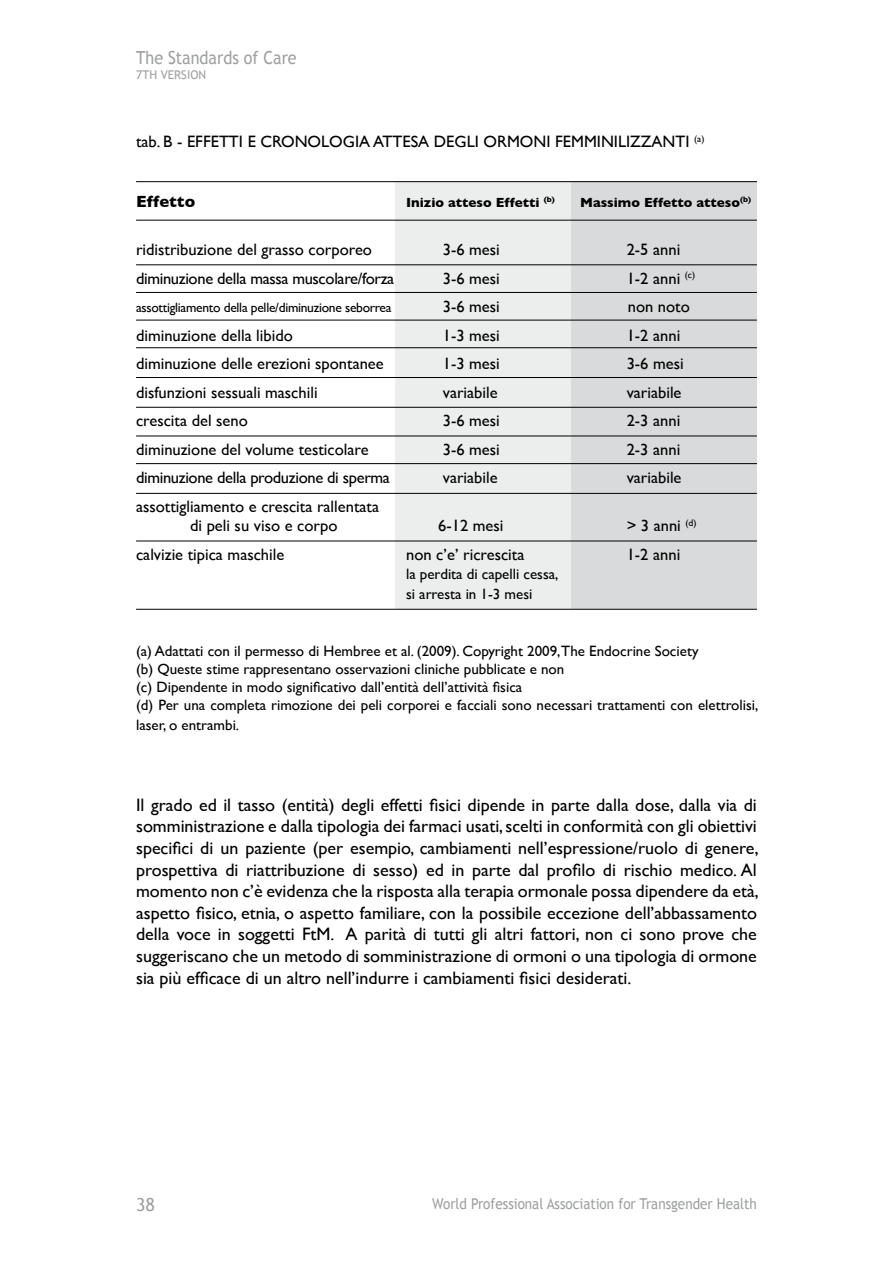
<style>
.page{position:relative;width:893px;height:1263px;background:#fff}
.page>*{position:absolute;margin:0;border:0;box-sizing:border-box;transform-origin:0 0}
.t1{font:18px/21.6px "Gill Sans";color:#000;text-align:justify}
.t2{font:18px "Trebuchet MS";color:#9ea0a2;scale:.9 1}
.t3{font:18px "Trebuchet MS";color:#9ea0a2}
.t4{font:16.5px/19.5px "Gill Sans";color:#000}
.t5{font:16.5px "Gill Sans";letter-spacing:-.02em;color:#000}
.t6{font:700 16.5px "Gill Sans";color:#000}
.t7{font:15px/18px "Gill Sans";color:#000}
.t8{font:15px "Trebuchet MS";color:#9ea0a2;scale:.9 1}
.t9{font:13.5px "Gill Sans";letter-spacing:-.02em;color:#000}
.t10{font:700 13.5px "Gill Sans";color:#000}
.t11{font:12px "Trebuchet MS";color:#9ea0a2}
</style>
<div class="page">
<div style="left:395px;top:181px;width:176px;height:428px;background:#eceded"></div>
<div style="left:571px;top:181px;width:186px;height:428px;background:#d9dadb"></div>
<hr style="left:136px;top:181px;width:621px;height:1px;background:#000">
<hr style="left:136px;top:220px;width:621px;height:1px;background:#000">
<hr style="left:136px;top:265px;width:621px;height:1px;background:#000">
<hr style="left:136px;top:292px;width:621px;height:1px;background:#000">
<hr style="left:136px;top:320px;width:621px;height:1px;background:#000">
<hr style="left:136px;top:347px;width:621px;height:1px;background:#000">
<hr style="left:136px;top:377px;width:621px;height:1px;background:#000">
<hr style="left:136px;top:407px;width:621px;height:1px;background:#000">
<hr style="left:136px;top:436px;width:621px;height:1px;background:#000">
<hr style="left:136px;top:463px;width:621px;height:1px;background:#000">
<hr style="left:136px;top:493px;width:621px;height:1px;background:#000">
<hr style="left:136px;top:541px;width:621px;height:1px;background:#000">
<hr style="left:136px;top:609px;width:621px;height:1px;background:#000">
<p class="t2" style="left:136px;top:47px;width:180px">The Standards of Care</p>
<p class="t11" style="left:136px;top:67px;width:72px">7TH VERSION</p>
<p class="t4" style="left:136px;top:132px;width:570px">tab. B - EFFETTI E CRONOLOGIA ATTESA DEGLI ORMONI FEMMINILIZZANTI <sup>(a)</sup></p>
<p class="t6" style="left:136px;top:188px;width:61px">Effetto</p>
<p class="t10" style="left:406px;top:192px;width:150px">Inizio atteso Effetti <sup>(b)</sup></p>
<p class="t10" style="left:580px;top:192px;width:172px">Massimo Effetto atteso<sup>(b)</sup></p>
<p class="t4" style="left:136px;top:240px;width:237px">ridistribuzione del grasso corporeo</p>
<p class="t4" style="left:443px;top:240px;width:59px">3-6 mesi</p>
<p class="t4" style="left:627px;top:240px;width:55px">2-5 anni</p>
<p class="t5" style="left:136px;top:268px;width:260px">diminuzione della massa muscolare/forza</p>
<p class="t4" style="left:443px;top:268px;width:59px">3-6 mesi</p>
<p class="t4" style="left:627px;top:268px;width:70px">1-2 anni <sup>(c)</sup></p>
<p class="t9" style="left:136px;top:300px;width:257px">assottigliamento della pelle/diminuzione seborrea</p>
<p class="t4" style="left:443px;top:297px;width:59px">3-6 mesi</p>
<p class="t4" style="left:628px;top:297px;width:64px">non noto</p>
<p class="t4" style="left:136px;top:325px;width:158px">diminuzione della libido</p>
<p class="t4" style="left:443px;top:325px;width:59px">1-3 mesi</p>
<p class="t4" style="left:627px;top:325px;width:55px">1-2 anni</p>
<p class="t4" style="left:136px;top:354px;width:249px">diminuzione delle erezioni spontanee</p>
<p class="t4" style="left:443px;top:354px;width:59px">1-3 mesi</p>
<p class="t4" style="left:627px;top:354px;width:59px">3-6 mesi</p>
<p class="t4" style="left:136px;top:382px;width:183px">disfunzioni sessuali maschili</p>
<p class="t4" style="left:443px;top:382px;width:56px">variabile</p>
<p class="t4" style="left:627px;top:382px;width:56px">variabile</p>
<p class="t4" style="left:136px;top:411px;width:113px">crescita del seno</p>
<p class="t4" style="left:443px;top:411px;width:59px">3-6 mesi</p>
<p class="t4" style="left:627px;top:411px;width:55px">2-3 anni</p>
<p class="t4" style="left:136px;top:439px;width:234px">diminuzione del volume testicolare</p>
<p class="t4" style="left:443px;top:439px;width:59px">3-6 mesi</p>
<p class="t4" style="left:627px;top:439px;width:55px">2-3 anni</p>
<p class="t5" style="left:136px;top:468px;width:255px">diminuzione della produzione di sperma</p>
<p class="t4" style="left:443px;top:468px;width:56px">variabile</p>
<p class="t4" style="left:627px;top:468px;width:56px">variabile</p>
<p class="t4" style="left:190px;top:496px;width:191px;text-indent:-54px">assottigliamento e crescita rallentata di peli su viso e corpo</p>
<p class="t4" style="left:438px;top:516px;width:67px">6-12 mesi</p>
<p class="t4" style="left:627px;top:516px;width:71px">&gt; 3 anni <sup>(d)</sup></p>
<p class="t4" style="left:136px;top:544px;width:150px">calvizie tipica maschile</p>
<p class="t4" style="left:406px;top:544px;width:120px">non c’e’ ricrescita</p>
<p class="t4" style="left:627px;top:544px;width:55px">1-2 anni</p>
<p class="t7" style="left:406px;top:564px;width:154px;line-height:19.5px">la perdita di capelli cessa, si arresta in 1-3 mesi</p>
<p class="t7" style="left:136px;top:642px;width:624px">(a) Adattati con il permesso di Hembree et al. (2009). Copyright 2009,The Endocrine Society<br>(b) Queste stime rappresentano osservazioni cliniche pubblicate e non<br>(c) Dipendente in modo significativo dall’entità dell’attività fisica<br>(d) Per una completa rimozione dei peli corporei e facciali sono necessari trattamenti con elettrolisi,</p>
<p class="t7" style="left:136px;top:716px;width:105px">laser, o entrambi.</p>
<p class="t1" style="left:136px;top:794px;width:624px">Il grado ed il tasso (entità) degli effetti fisici dipende in parte dalla dose, dalla via di somministrazione e dalla tipologia dei farmaci usati, scelti in conformità con gli obiettivi specifici di un paziente (per esempio, cambiamenti nell’espressione/ruolo di genere, prospettiva di riattribuzione di sesso) ed in parte dal profilo di rischio medico. Al momento non c’è evidenza che la risposta alla terapia ormonale possa dipendere da età, aspetto fisico, etnia, o aspetto familiare, con la possibile eccezione dell’abbassamento della voce in soggetti FtM. A parità di tutti gli altri fattori, non ci sono prove che suggeriscano che un metodo di somministrazione di ormoni o una tipologia di ormone sia più efficace di un altro nell’indurre i cambiamenti fisici desiderati.</p>
<p class="t3" style="left:136px;top:1194px;width:20px">38</p>
<p class="t8" style="left:432px;top:1194px;width:362px">World Professional Association for Transgender Health</p>
</div>
